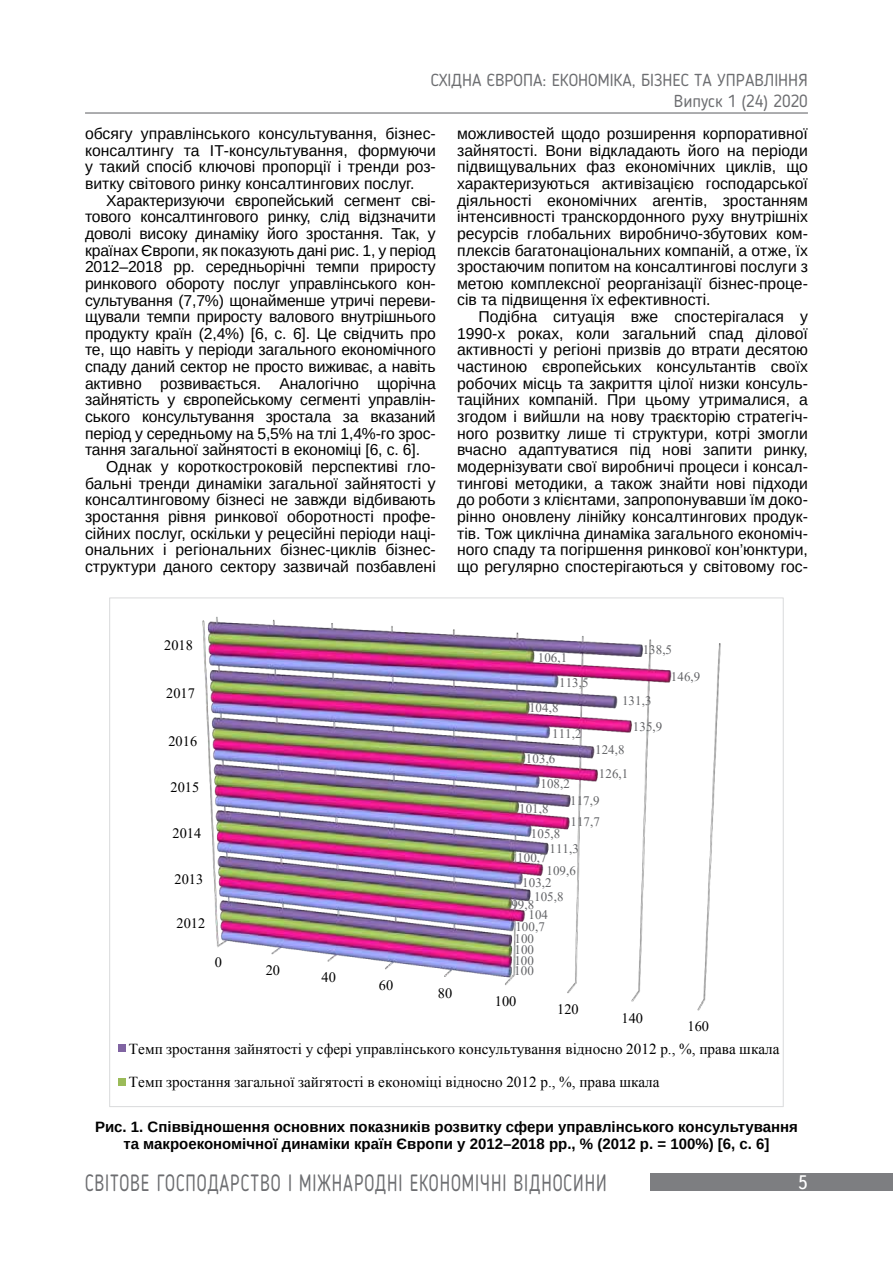
<style>
.page{position:relative;width:893px;height:1263px;background:#fff}
.page>*{position:absolute;margin:0;border:0;box-sizing:border-box;transform-origin:0 0}
.t1{font:23.4px "Blogger Sans";letter-spacing:.05em;color:#6d6e71;scale:.77 1}
.t2{font:19.5px "Ukrainian Text";color:#fff}
.t3{font:17.25px/20.7px "Blogger Sans";color:#6d6e71;text-align:right}
.t4{font:15.75px/16.6px "Arimo";letter-spacing:-.01em;color:#000;text-align:justify}
.t5{font:15.15px/33.3px "Times New Roman";color:#000}
.t6{font:700 15px/16.5px "Arimo";color:#000;text-align:center}
.t7{font:14.4px "Times New Roman";letter-spacing:.005em;color:#000}
.t8{font:12.9px "Times New Roman";letter-spacing:.005em;color:#636467}
</style>
<div class="page">
<hr style="left:85px;top:112px;width:723px;height:2px;background:#6d6e71">
<div style="left:651px;top:1173px;width:242px;height:18px;background:#7d7e81"></div>
<img style="left:202px;top:616px;width:519px;height:395px">
<div style="left:118px;top:1045px;width:8px;height:7px;background:#8064a2"></div>
<div style="left:118px;top:1078px;width:8px;height:7px;background:#9bbb59"></div>
<p class="t3" style="left:431px;top:69px;width:379px">СХІДНА ЄВРОПА: ЕКОНОМІКА, БІЗНЕС ТА УПРАВЛІННЯ<br>Випуск 1 (24) 2020</p>
<p class="t4" style="left:85px;top:125px;width:352px">обсягу управлінського консультування, бізнес&shy;консалтингу та ІТ-консультування, формуючи у такий спосіб ключові пропорції і тренди роз&shy;витку світового ринку консалтингових послуг.</p>
<p class="t4" style="left:106px;top:192px;width:331px">Характеризуючи європейський сегмент сві-</p>
<p class="t4" style="left:85px;top:209px;width:352px">тового консалтингового ринку, слід відзначити</p>
<p class="t4" style="left:85px;top:225px;width:352px">доволі високу динаміку його зростання. Так, у</p>
<p class="t4" style="left:85px;top:242px;width:352px">країнах Європи, як показують дані рис. 1, у період</p>
<p class="t4" style="left:85px;top:259px;width:352px">2012–2018 рр. середньорічні темпи приросту</p>
<p class="t4" style="left:85px;top:275px;width:352px">ринкового обороту послуг управлінського кон-</p>
<p class="t4" style="left:85px;top:292px;width:352px">сультування (7,7%) щонайменше утричі переви-</p>
<p class="t4" style="left:85px;top:308px;width:352px">щували темпи приросту валового внутрішнього</p>
<p class="t4" style="left:85px;top:325px;width:352px">продукту країн (2,4%) [6, c. 6]. Це свідчить про</p>
<p class="t4" style="left:85px;top:342px;width:352px">те, що навіть у періоди загального економічного</p>
<p class="t4" style="left:85px;top:358px;width:352px">спаду даний сектор не просто виживає, а навіть</p>
<p class="t4" style="left:85px;top:375px;width:352px">активно розвивається. Аналогічно щорічна</p>
<p class="t4" style="left:85px;top:392px;width:352px">зайнятість у європейському сегменті управлін-</p>
<p class="t4" style="left:85px;top:408px;width:352px">ського консультування зростала за вказаний</p>
<p class="t4" style="left:85px;top:425px;width:352px">період у середньому на 5,5% на тлі 1,4%-го зрос-</p>
<p class="t4" style="left:85px;top:442px;width:337px">тання загальної зайнятості в економіці [6, c. 6].</p>
<p class="t4" style="left:106px;top:458px;width:331px">Однак у короткостроковій перспективі гло-</p>
<p class="t4" style="left:85px;top:475px;width:352px">бальні тренди динаміки загальної зайнятості у</p>
<p class="t4" style="left:85px;top:492px;width:352px">консалтинговому бізнесі не завжди відбивають</p>
<p class="t4" style="left:85px;top:508px;width:352px">зростання рівня ринкової оборотності профе-</p>
<p class="t4" style="left:85px;top:525px;width:352px">сійних послуг, оскільки у рецесійні періоди наці-</p>
<p class="t4" style="left:85px;top:542px;width:352px">ональних і регіональних бізнес-циклів бізнес-</p>
<p class="t4" style="left:85px;top:558px;width:352px">структури даного сектору зазвичай позбавлені</p>
<p class="t4" style="left:457px;top:125px;width:352px">можливостей щодо розширення корпоративної зайнятості. Вони відкладають його на періоди підвищувальних фаз економічних циклів, що характеризуються активізацією господарської діяльності економічних агентів, зростанням інтенсивності транскордонного руху внутрішніх ресурсів глобальних виробничо-збутових ком&shy;плексів багатонаціональних компаній, а отже, їх зростаючим попитом на консалтингові послуги з метою комплексної реорганізації бізнес-проце&shy;сів та підвищення їх ефективності.</p>
<p class="t4" style="left:457px;top:308px;width:352px;text-indent:21px">Подібна ситуація вже спостерігалася у 1990-х роках, коли загальний спад ділової активності у регіоні призвів до втрати десятою частиною європейських консультантів своїх робочих місць та закриття цілої низки консуль&shy;таційних компаній. При цьому утрималися, а згодом і вийшли на нову траєкторію стратегіч&shy;ного розвитку лише ті структури, котрі змогли вчасно адаптуватися під нові запити ринку, модернізувати свої виробничі процеси і консал&shy;тингові методики, а також знайти нові підходи до роботи з клієнтами, запропонувавши їм доко&shy;рінно оновлену лінійку консалтингових продук&shy;тів. Тож циклічна динаміка загального економіч&shy;ного спаду та погіршення ринкової кон’юнктури, що регулярно спостерігаються у світовому гос-</p>
<p class="t7" style="left:164px;top:635px;width:30px">2018</p>
<p class="t8" style="left:538px;top:648px;width:31px">106,1</p>
<p class="t8" style="left:643px;top:640px;width:31px">138,5</p>
<p class="t7" style="left:166px;top:683px;width:30px">2017</p>
<p class="t8" style="left:559px;top:674px;width:31px">113,5</p>
<p class="t8" style="left:529px;top:698px;width:31px">104,8</p>
<p class="t8" style="left:622px;top:691px;width:31px">131,3</p>
<p class="t8" style="left:671px;top:667px;width:31px">146,9</p>
<p class="t7" style="left:168px;top:731px;width:30px">2016</p>
<p class="t8" style="left:552px;top:724px;width:31px">111,2</p>
<p class="t8" style="left:526px;top:749px;width:31px">103,6</p>
<p class="t8" style="left:595px;top:741px;width:31px">124,8</p>
<p class="t8" style="left:633px;top:717px;width:31px">135,9</p>
<p class="t7" style="left:170px;top:777px;width:30px">2015</p>
<p class="t8" style="left:540px;top:774px;width:31px">108,2</p>
<p class="t8" style="left:599px;top:764px;width:31px">126,1</p>
<p class="t8" style="left:519px;top:799px;width:31px">101,8</p>
<p class="t8" style="left:570px;top:791px;width:31px">117,9</p>
<p class="t7" style="left:172px;top:823px;width:30px">2014</p>
<p class="t8" style="left:531px;top:824px;width:31px">105,8</p>
<p class="t8" style="left:570px;top:813px;width:31px">117,7</p>
<p class="t7" style="left:174px;top:868px;width:30px">2013</p>
<p class="t8" style="left:549px;top:839px;width:31px">111,3</p>
<p class="t8" style="left:517px;top:849px;width:31px">100,7</p>
<p class="t8" style="left:546px;top:861px;width:31px">109,6</p>
<p class="t8" style="left:522px;top:873px;width:31px">103,2</p>
<p class="t7" style="left:176px;top:913px;width:30px">2012</p>
<p class="t8" style="left:534px;top:887px;width:31px">105,8</p>
<p class="t8" style="left:511px;top:896px;width:24px">99,8</p>
<p class="t8" style="left:528px;top:905px;width:21px">104</p>
<p class="t8" style="left:515px;top:918px;width:31px">100,7</p>
<p class="t8" style="left:514px;top:929px;width:21px">100</p>
<p class="t7" style="left:215px;top:952px;width:9px">0</p>
<p class="t7" style="left:266px;top:960px;width:16px">20</p>
<p class="t7" style="left:322px;top:967px;width:16px">40</p>
<p class="t7" style="left:379px;top:975px;width:16px">60</p>
<p class="t7" style="left:438px;top:982px;width:16px">80</p>
<p class="t8" style="left:514px;top:940px;width:21px">100</p>
<p class="t8" style="left:514px;top:951px;width:21px">100</p>
<p class="t8" style="left:514px;top:962px;width:21px">100</p>
<p class="t7" style="left:495px;top:991px;width:23px">100</p>
<p class="t7" style="left:557px;top:999px;width:23px">120</p>
<p class="t7" style="left:621px;top:1008px;width:23px">140</p>
<p class="t7" style="left:687px;top:1016px;width:23px">160</p>
<p class="t5" style="left:129px;top:1032px;width:652px">Темп зростання зайнятості у сфері управлінського консультування відносно 2012 р., %, права шкала<br>Темп зростання загальної зайгятості в економіці відносно 2012 р., %, права шкала</p>
<p class="t6" style="left:95px;top:1119px;width:704px">Рис. 1. Співвідношення основних показників розвитку сфери управлінського консультування та макроекономічної динаміки країн Європи у 2012–2018 рр., % (2012 р. = 100%) [6, c. 6]</p>
<h1 class="t1" style="left:85px;top:1168px;width:679px">СВІТОВЕ ГОСПОДАРСТВО І МІЖНАРОДНІ ЕКОНОМІЧНІ ВІДНОСИНИ</h1>
<p class="t2" style="left:798px;top:1172px;width:12px">5</p>
</div>
